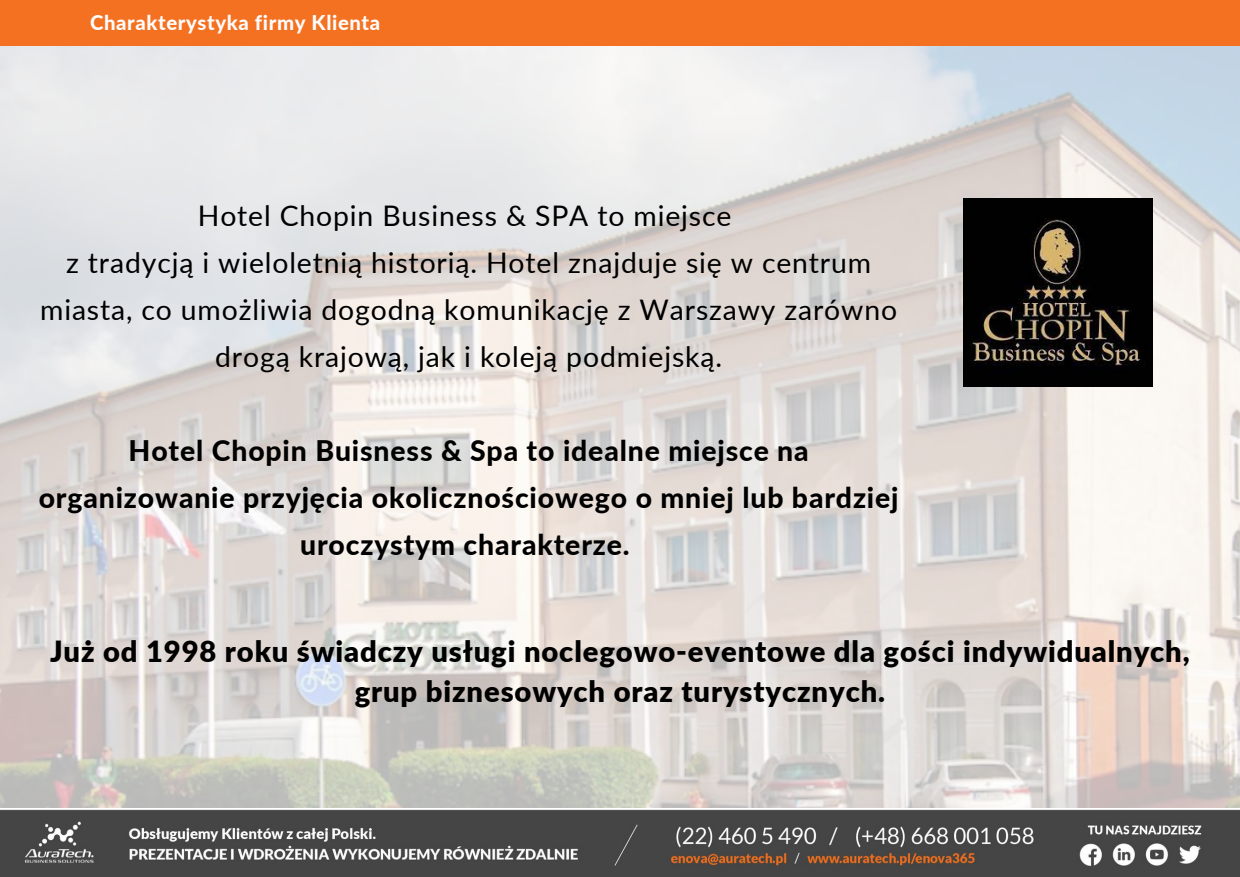
<style>
.page{position:relative;width:1240px;height:877px;background:#fff}
.page>*{position:absolute;margin:0;border:0;box-sizing:border-box;transform-origin:0 0}
.t1{font:900 29.14px/40.3px "Lato";letter-spacing:.03em;color:#000;text-align:center}
.t2{font:28.35px/46.9px "Lato";letter-spacing:.03em;color:#000;text-align:center}
.t3{font:800 28.35px/46.9px "Lato";letter-spacing:.03em;color:#000;text-align:center}
.t4{font:800 20.3px "Lato";letter-spacing:.03em;color:#fffcfb}
</style>
<div class="page">
<img style="left:0;top:46px;width:1240px;height:762px">
<div style="left:0;top:0;width:1240px;height:46px;background:#f47121"></div>
<img style="left:964px;top:199px;width:188px;height:188px">
<img style="left:0;top:809px;width:1240px;height:67px">
<p class="t4" style="left:90px;top:10px;width:292px">Charakterystyka firmy Klienta</p>
<p class="t2" style="left:40px;top:192px;width:858px">Hotel Chopin Business &amp; SPA to miejsce<br>z tradycją i wieloletnią historią. Hotel znajduje się w centrum miasta, co umożliwia dogodną komunikację z Warszawy zarówno drogą krajową, jak i koleją podmiejską.</p>
<p class="t3" style="left:39px;top:427px;width:861px">Hotel Chopin Buisness &amp; Spa to idealne miejsce na organizowanie przyjęcia okolicznościowego o mniej lub bardziej uroczystym charakterze.</p>
<p class="t1" style="left:50px;top:630px;width:1141px">Już od 1998 roku świadczy usługi noclegowo-eventowe dla gości indywidualnych, grup biznesowych oraz turystycznych.</p>
</div>
